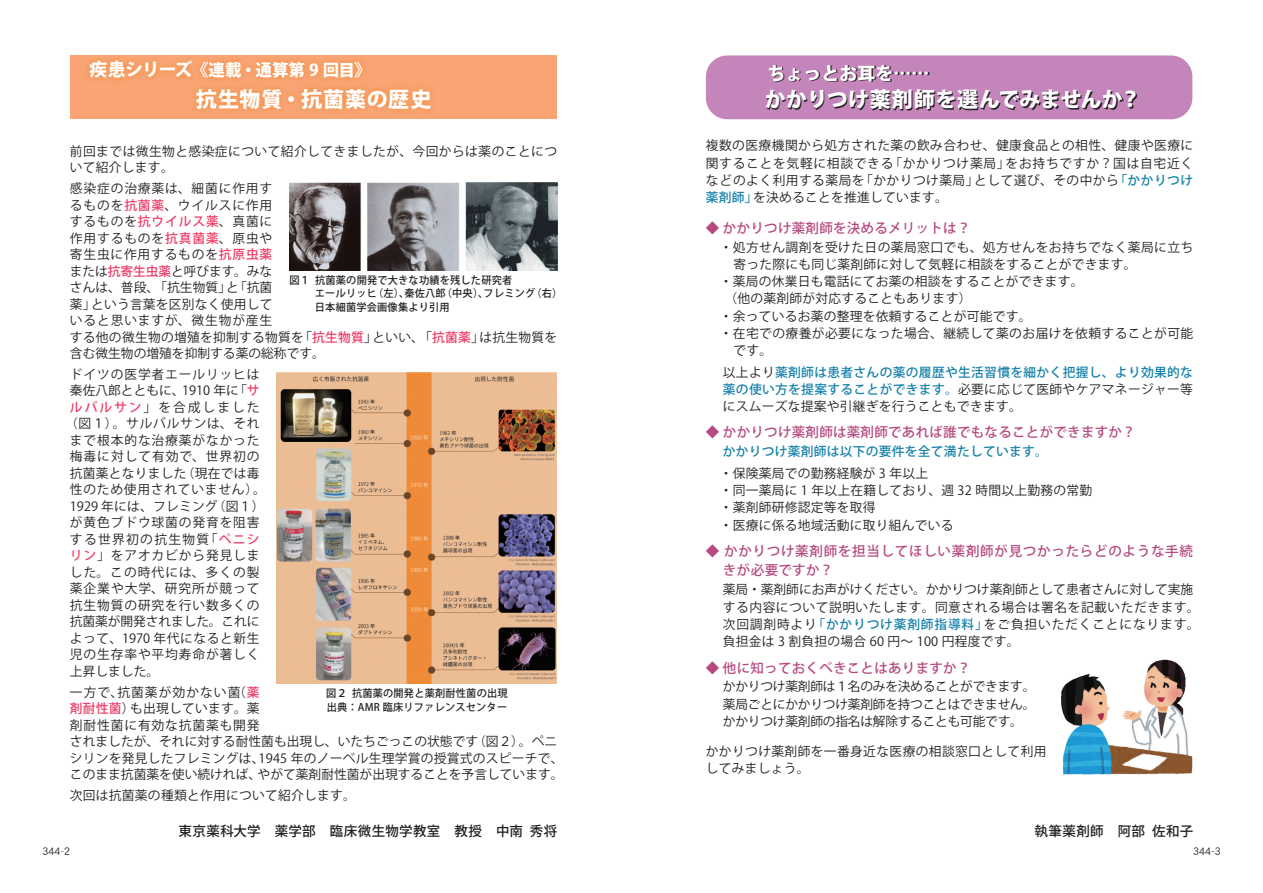
<style>
.page{position:relative;width:1263px;height:893px;background:#fff}
.page>*{position:absolute;margin:0;border:0;box-sizing:border-box;transform-origin:0 0}
.t1{font:800 21px "Koz Go Std";letter-spacing:.025em;color:#fff}
.t2{font:800 21px "Koz Go Std";letter-spacing:.045em;color:#fff}
.t3{font:800 18px "Koz Go Std";color:#fff}
.t4{font:800 16.5px "Koz Go Std";color:#fff}
.t5{font:500 13.5px "Koz Go Std";letter-spacing:.02em;color:#b64a80}
.t6{font:500 13.5px/19.5px "Koz Go Std";letter-spacing:.055em;color:#b64a80}
.t7{font:500 13.5px "Koz Go Std";letter-spacing:.03em;color:#231f20}
.t8{font:12.75px/16.5px "Koz Go Std";letter-spacing:.02em;color:#231f20}
.t9{font:12.75px/16.5px "Koz Go Std";color:#231f20}
.t10{font:12.75px/17.2px "Koz Go Std";letter-spacing:.04em;color:#231f20}
.t11{font:500 12.75px/17.2px "Koz Go Std";letter-spacing:.025em;color:#1581aa;text-align:justify}
.t12{font:12.75px "Koz Go Std";letter-spacing:.065em;color:#231f20}
.t13{font:12.75px "Koz Go Std";letter-spacing:.075em;color:#231f20}
.t14{font:12.75px "Koz Go Std";letter-spacing:.045em;color:#231f20}
.t15{font:12.75px "Koz Go Std";letter-spacing:.055em;color:#231f20}
.t16{font:12.75px "Koz Go Std";letter-spacing:.06em;color:#231f20}
.t17{font:12.75px "Koz Go Std";letter-spacing:-.01em;color:#231f20}
.t18{font:12.75px "Koz Go Std";letter-spacing:.105em;color:#231f20}
.t19{font:12.75px "Koz Go Std";letter-spacing:.08em;color:#231f20}
.t20{font:12.75px "Koz Go Std";letter-spacing:.155em;color:#231f20}
.t21{font:500 10.5px/13.5px "Koz Go Std";letter-spacing:.02em;color:#231f20}
.t22{font:10.5px "DFHS Gothic W3 MP RKSJ H";color:#231f20}
.s1{font-size:18px}
.s2{font-weight:500;color:#ef3b66}
.s3{font-weight:500;color:#1581aa}
.s4{font-weight:400;color:#231f20}
</style>
<div class="page">
<div style="left:706px;top:55px;width:486px;height:64px;background:#c385ba;border-radius:21px"></div>
<svg style="left:770px;top:65px;width:159px;height:17px"></svg>
<svg style="left:767px;top:91px;width:370px;height:20px"></svg>
<div style="left:71px;top:55px;width:486px;height:64px;background:#f8a473"></div>
<img style="left:1060px;top:659px;width:133px;height:116px">
<div style="left:84px;top:55px;width:284px;height:29px;background:#f58220;opacity:.75"></div>
<img style="left:289px;top:183px;width:268px;height:87px">
<img style="left:277px;top:373px;width:279px;height:311px">
<div style="left:191px;top:83px;width:245px;height:31px;background:#f58220;opacity:.75"></div>
<p class="t4" style="left:89px;top:59px;width:311px"><span class="s1">疾患シリーズ</span> 《連載・通算第 9 回目》<span class="s1">　　</span></p>
<h1 class="t2" style="left:196px;top:86px;width:237px">抗生物質・抗菌薬の歴史</h1>
<p class="t8" style="left:70px;top:143px;width:489px">前回までは微生物と感染症について紹介してきましたが、今回からは薬のことについて紹介します。</p>
<p class="t8" style="left:70px;top:181px;width:489px">感染症の治療薬は、細菌に作用す<br>るものを<span class="s2">抗菌薬</span>、ウイルスに作用<br>するものを<span class="s2">抗ウイルス薬</span>、真菌に<br>作用するものを<span class="s2">抗真菌薬</span>、原虫や<br>寄生虫に作用するものを<span class="s2">抗原虫薬<br></span>または<span class="s2">抗寄生虫薬</span>と呼びます。みな<br>さんは、普段、「抗生物質」と「抗菌<br>薬」という言葉を区別なく使用して<br>いると思いますが、微生物が産生<br>する他の微生物の増殖を抑制する物質を「<span class="s2">抗生物質</span>」といい、「<span class="s2">抗菌薬</span>」は抗生物質を含む微生物の増殖を抑制する薬の総称です。</p>
<p class="t12" style="left:70px;top:366px;width:191px">ドイツの医学者エールリッヒは</p>
<p class="t9" style="left:70px;top:383px;width:191px">秦佐八郎とともに、1910 年に「<span class="s2">サ</span></p>
<p class="t20" style="left:70px;top:399px;width:191px"><span class="s2">ルバルサン</span>」を合成しました</p>
<p class="t15" style="left:65px;top:416px;width:196px">（図１）。サルバルサンは、それ</p>
<p class="t12" style="left:70px;top:432px;width:191px">まで根本的な治療薬がなかった</p>
<p class="t13" style="left:70px;top:449px;width:191px">梅毒に対して有効で、世界初の</p>
<p class="t8" style="left:70px;top:465px;width:191px">抗菌薬となりました（現在では毒</p>
<p class="t16" style="left:70px;top:482px;width:198px">性のため使用されていません）。</p>
<p class="t8" style="left:70px;top:498px;width:196px">1929 年には、フレミング（図１）</p>
<p class="t12" style="left:70px;top:515px;width:191px">が黄色ブドウ球菌の発育を阻害</p>
<p class="t18" style="left:70px;top:531px;width:191px">する世界初の抗生物質「<span class="s2">ペニシ</span></p>
<p class="t12" style="left:70px;top:548px;width:191px"><span class="s2">リン</span>」をアオカビから発見しま</p>
<p class="t19" style="left:70px;top:564px;width:191px">した。この時代には、多くの製</p>
<p class="t13" style="left:70px;top:581px;width:191px">薬企業や大学、研究所が競って</p>
<p class="t12" style="left:70px;top:597px;width:191px">抗生物質の研究を行い数多くの</p>
<p class="t17" style="left:70px;top:614px;width:191px">抗菌薬が開発されました。これに</p>
<p class="t14" style="left:70px;top:630px;width:191px">よって、1970 年代になると新生</p>
<p class="t12" style="left:70px;top:647px;width:191px">児の生存率や平均寿命が著しく</p>
<p class="t8" style="left:70px;top:663px;width:91px">上昇しました。</p>
<p class="t9" style="left:70px;top:684px;width:495px">一方で、抗菌薬が効かない菌（<span class="s2">薬<br>剤耐性菌</span>）も出現しています。薬<br>剤耐性菌に有効な抗菌薬も開発<br>されましたが、それに対する耐性菌も出現し、いたちごっこの状態です（図２）。ペニシリンを発見したフレミングは、1945 年のノーベル生理学賞の授賞式のスピーチで、このまま抗菌薬を使い続ければ、やがて薬剤耐性菌が出現することを予言しています。</p>
<p class="t8" style="left:70px;top:787px;width:287px">次回は抗菌薬の種類と作用について紹介します。</p>
<p class="t7" style="left:178px;top:823px;width:380px">東京薬科大学　薬学部　臨床微生物学教室　教授　中南 秀将</p>
<p class="t21" style="left:315px;top:274px;width:249px;text-indent:-26px">図１ 抗菌薬の開発で大きな功績を残した研究者<br>エールリッヒ（左）、秦佐八郎（中央）、フレミング（右）日本細菌学会画像集より引用</p>
<p class="t21" style="left:326px;top:687px;width:183px">図２ 抗菌薬の開発と薬剤耐性菌の出現出典：AMR 臨床リファレンスセンター</p>
<h2 class="t3" style="left:767px;top:61px;width:163px">ちょっとお耳を……</h2>
<h1 class="t1" style="left:765px;top:86px;width:378px">かかりつけ薬剤師を選んでみませんか？</h1>
<p class="t8" style="left:706px;top:137px;width:489px;line-height:17.2px;text-align:justify">複数の医療機関から処方された薬の飲み合わせ、健康食品との相性、健康や医療に関することを気軽に相談できる「かかりつけ薬局」をお持ちですか？国は自宅近くなどのよく利用する薬局を「かかりつけ薬局」として選び、その中から<span class="s3">「かかりつけ薬剤師」</span>を決めることを推進しています。</p>
<p class="t5" style="left:706px;top:219px;width:266px">◆ かかりつけ薬剤師を決めるメリットは？</p>
<p class="t8" style="left:720px;top:239px;width:475px">・処方せん調剤を受けた日の薬局窓口でも、処方せんをお持ちでなく薬局に立ち</p>
<p class="t8" style="left:733px;top:256px;width:404px">寄った際にも同じ薬剤師に対して気軽に相談をすることができます。</p>
<p class="t8" style="left:720px;top:274px;width:365px">・薬局の休業日も電話にてお薬の相談をすることができます。</p>
<p class="t8" style="left:724px;top:291px;width:248px">（他の薬剤師が対応することもあります）</p>
<p class="t8" style="left:720px;top:308px;width:313px">・余っているお薬の整理を依頼することが可能です。</p>
<p class="t8" style="left:720px;top:325px;width:475px">・在宅での療養が必要になった場合、継続して薬のお届けを依頼することが可能</p>
<p class="t8" style="left:733px;top:343px;width:40px">です。</p>
<p class="t11" style="left:723px;top:364px;width:472px"><span class="s4">以上より</span>薬剤師は患者さんの薬の履歴や生活習慣を細かく把握し、より効果的な薬の使い方を提案することができます。<span class="s4">必要に応じて医師やケアマネージャー等にスムーズな提案や引継ぎを行うこともできます。</span></p>
<p class="t5" style="left:706px;top:424px;width:431px">◆ かかりつけ薬剤師は薬剤師であれば誰でもなることができますか？</p>
<p class="t11" style="left:723px;top:444px;width:326px">かかりつけ薬剤師は以下の要件を全て満たしています。</p>
<p class="t8" style="left:720px;top:465px;width:374px;line-height:17.2px">・保険薬局での勤務経験が 3 年以上<br>・同一薬局に 1 年以上在籍しており、週 32 時間以上勤務の常勤・薬剤師研修認定等を取得<br>・医療に係る地域活動に取り組んでいる</p>
<p class="t6" style="left:723px;top:542px;width:472px;text-indent:-17px">◆ かかりつけ薬剤師を担当してほしい薬剤師が見つかったらどのような手続きが必要ですか？</p>
<p class="t10" style="left:723px;top:581px;width:478px">薬局・薬剤師にお声がけください。かかりつけ薬剤師として患者さんに対して実施する内容について説明いたします。同意される場合は署名を記載いただきます。次回調剤時より<span class="s3">「かかりつけ薬剤師指導料」</span>をご負担いただくことになります。負担金は 3 割負担の場合 60 円～ 100 円程度です。</p>
<p class="t5" style="left:706px;top:659px;width:266px">◆ 他に知っておくべきことはありますか？</p>
<p class="t8" style="left:723px;top:678px;width:314px;line-height:17.2px;text-align:justify">かかりつけ薬剤師は１名のみを決めることができます。薬局ごとにかかりつけ薬剤師を持つことはできません。かかりつけ薬剤師の指名は解除することも可能です。</p>
<p class="t8" style="left:706px;top:743px;width:342px;line-height:17.2px">かかりつけ薬剤師を一番身近な医療の相談窓口として利用してみましょう。</p>
<p class="t7" style="left:1034px;top:823px;width:160px">執筆薬剤師　阿部 佐和子</p>
<p class="t22" style="left:1193px;top:846px;width:29px">344-3</p>
</div>
